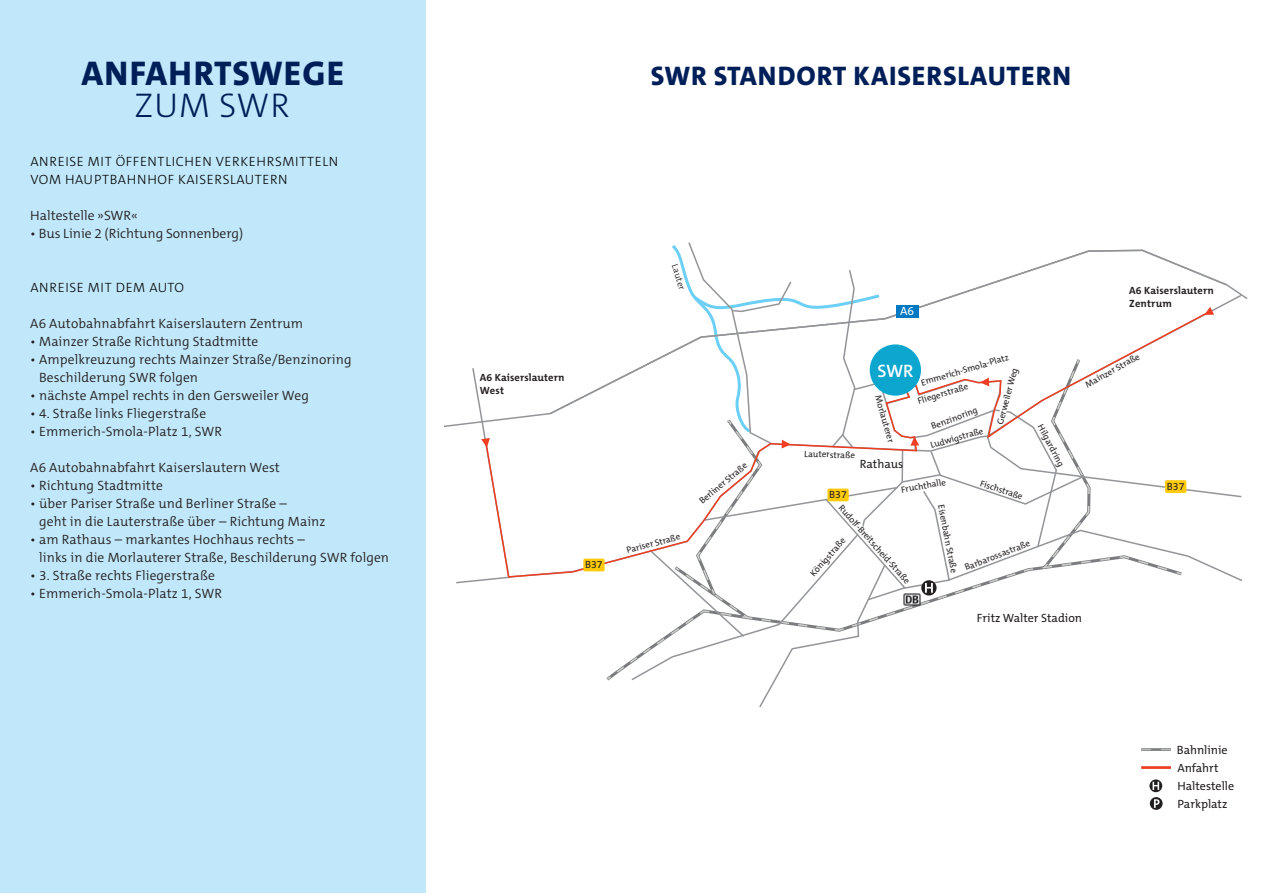
<style>
.page{position:relative;width:1268px;height:893px;background:#fff}
.page>*{position:absolute;margin:0;border:0;box-sizing:border-box;transform-origin:0 0}
.t1{font:800 34.5px "The Mix C5";letter-spacing:.035em;color:#001f59}
.t2{font:300 34.5px "The Mix C5";letter-spacing:.025em;color:#001f59}
.t3{font:800 27px "The Mix C5";letter-spacing:.035em;color:#001f59}
.t4{font:600 18px "The Mix C5";color:#fff}
.t5{font:300 13.5px/18px "The Mix C5";letter-spacing:.01em;color:#231f20}
.t6{font:300 13.5px/18px "The Mix C5";letter-spacing:.05em;color:#000}
.t7{font:12px/18px "The Mix C5";color:#231f20}
.t8{font:12px "The Mix C5";color:#fff}
.t9{font:700 10.5px/12.9px "The Mix C5";letter-spacing:.01em;color:#231f20}
.t10{font:10.5px "The Mix C5";color:#231f20}
.t11{font:9px "The Mix C5";color:#231f20}
.t12{font:300 9px "The Mix C5";color:#231f20}
</style>
<div class="page">
<div style="left:0;top:0;width:425px;height:893px;background:#c1e8fa"></div>
<hr style="left:1140px;top:748px;width:30px;height:3px;background:#7a7c7f">
<svg style="left:1140px;top:749px;width:30px;height:1px"></svg>
<hr style="left:1140px;top:766px;width:30px;height:3px;background:#ef3e22">
<svg style="left:1149px;top:779px;width:12px;height:13px"></svg>
<svg style="left:1152px;top:782px;width:6px;height:8px"></svg>
<svg style="left:1149px;top:797px;width:13px;height:13px"></svg>
<svg style="left:1153px;top:799px;width:6px;height:9px"></svg>
<svg style="left:456px;top:578px;width:53px;height:6px"></svg>
<svg style="left:481px;top:438px;width:9px;height:9px"></svg>
<div style="left:583px;top:559px;width:21px;height:12px;background:#feca0a;border-radius:2px"></div>
<svg style="left:605px;top:242px;width:637px;height:465px"></svg>
<svg style="left:548px;top:249px;width:700px;height:167px"></svg>
<div style="left:895px;top:305px;width:23px;height:13px;background:#0079c2"></div>
<h1 class="t1" style="left:81px;top:51px;width:264px">ANFAHRTSWEGE</h1>
<h1 class="t2" style="left:134px;top:83px;width:157px">ZUM SWR</h1>
<p class="t6" style="left:30px;top:153px;width:309px">ANREISE MIT ÖFFENTLICHEN VERKEHRSMITTELN<br>VOM HAUPTBAHNHOF KAISERSLAUTERN</p>
<p class="t5" style="left:30px;top:207px;width:109px">Haltestelle »SWR«</p>
<p class="t5" style="left:30px;top:225px;width:214px">• Bus Linie 2 (Richtung Sonnenberg)</p>
<p class="t6" style="left:30px;top:279px;width:155px">ANREISE MIT DEM AUTO</p>
<p class="t5" style="left:30px;top:315px;width:274px">A6 Autobahnabfahrt Kaiserslautern Zentrum</p>
<p class="t5" style="left:30px;top:333px;width:230px">• Mainzer Straße Richtung Stadtmitte</p>
<p class="t5" style="left:39px;top:351px;width:314px;text-indent:-9px">• Ampelkreuzung rechts Mainzer Straße/Benzinoring<br>Beschilderung SWR folgen</p>
<p class="t5" style="left:30px;top:387px;width:280px">• nächste Ampel rechts in den Gersweiler Weg</p>
<p class="t5" style="left:30px;top:405px;width:177px">• 4. Straße links Fliegerstraße</p>
<p class="t5" style="left:30px;top:423px;width:193px">• Emmerich-Smola-Platz 1, SWR</p>
<p class="t5" style="left:30px;top:459px;width:251px">A6 Autobahnabfahrt Kaiserslautern West</p>
<p class="t5" style="left:30px;top:477px;width:134px">• Richtung Stadtmitte</p>
<p class="t5" style="left:39px;top:495px;width:288px;text-indent:-9px">• über Pariser Straße und Berliner Straße –<br>geht in die Lauterstraße über – Richtung Mainz</p>
<p class="t5" style="left:39px;top:531px;width:351px;text-indent:-9px">• am Rathaus – markantes Hochhaus rechts –<br>links in die Morlauterer Straße, Beschilderung SWR folgen</p>
<p class="t5" style="left:30px;top:567px;width:186px">• 3. Straße rechts Fliegerstraße</p>
<p class="t5" style="left:30px;top:585px;width:193px">• Emmerich-Smola-Platz 1, SWR</p>
<h2 class="t3" style="left:650px;top:58px;width:421px">SWR STANDORT KAISERSLAUTERN</h2>
<p class="t12" style="left:680px;top:263px;width:28px;rotate:73deg">Lauter</p>
<p class="t9" style="left:480px;top:371px;width:86px">A6 Kaiserslautern<br>West</p>
<p class="t10" style="left:585px;top:558px;width:19px">B37</p>
<p class="t11" style="left:625px;top:545px;width:57px;rotate:-15deg">Pariser Straße</p>
<p class="t11" style="left:696px;top:498px;width:61px;rotate:-40deg">Berliner Straße</p>
<p class="t8" style="left:899px;top:304px;width:15px">A6</p>
<p class="t11" style="left:919px;top:378px;width:92px;rotate:-17deg">Emmerich-Smola-Platz</p>
<p class="t11" style="left:929px;top:421px;width:50px;rotate:-20deg">Benzinoring</p>
<h3 class="t4" style="left:877px;top:359px;width:37px">SWR</h3>
<p class="t11" style="left:994px;top:423px;width:60px;rotate:-75deg">Gerweiler Weg</p>
<p class="t11" style="left:916px;top:396px;width:54px;rotate:-17deg">Fliegerstraße</p>
<p class="t11" style="left:883px;top:394px;width:50px;rotate:74deg">Morlauterer</p>
<p class="t11" style="left:929px;top:440px;width:56px;rotate:-16deg">Ludwigstraße</p>
<p class="t11" style="left:804px;top:448px;width:52px;rotate:2deg">Lauterstraße</p>
<p class="t7" style="left:859px;top:455px;width:45px">Rathaus</p>
<p class="t10" style="left:829px;top:488px;width:19px">B37</p>
<p class="t11" style="left:900px;top:484px;width:47px;rotate:-10deg">Fruchthalle</p>
<p class="t11" style="left:982px;top:478px;width:46px;rotate:18deg">Fischstraße</p>
<p class="t11" style="left:1045px;top:422px;width:48px;rotate:62deg">Hilgardring</p>
<p class="t11" style="left:844px;top:502px;width:103px;rotate:48deg">Rudolf-Breitscheid-Straße</p>
<p class="t11" style="left:807px;top:571px;width:50px;rotate:-48deg">Königstraße</p>
<p class="t11" style="left:946px;top:503px;width:71px;rotate:79deg">Eisenbahn Straße</p>
<p class="t11" style="left:962px;top:562px;width:71px;rotate:-21deg">Barbarossastraße</p>
<p class="t9" style="left:1128px;top:284px;width:86px">A6 Kaiserslautern<br>Zentrum</p>
<p class="t11" style="left:1083px;top:380px;width:62px;rotate:-29deg">Mainzer Straße</p>
<p class="t10" style="left:1166px;top:479px;width:19px">B37</p>
<p class="t7" style="left:976px;top:609px;width:107px">Fritz Walter Stadion</p>
<p class="t7" style="left:1176px;top:741px;width:59px">Bahnlinie<br>Anfahrt<br>Haltestelle<br>Parkplatz</p>
</div>
